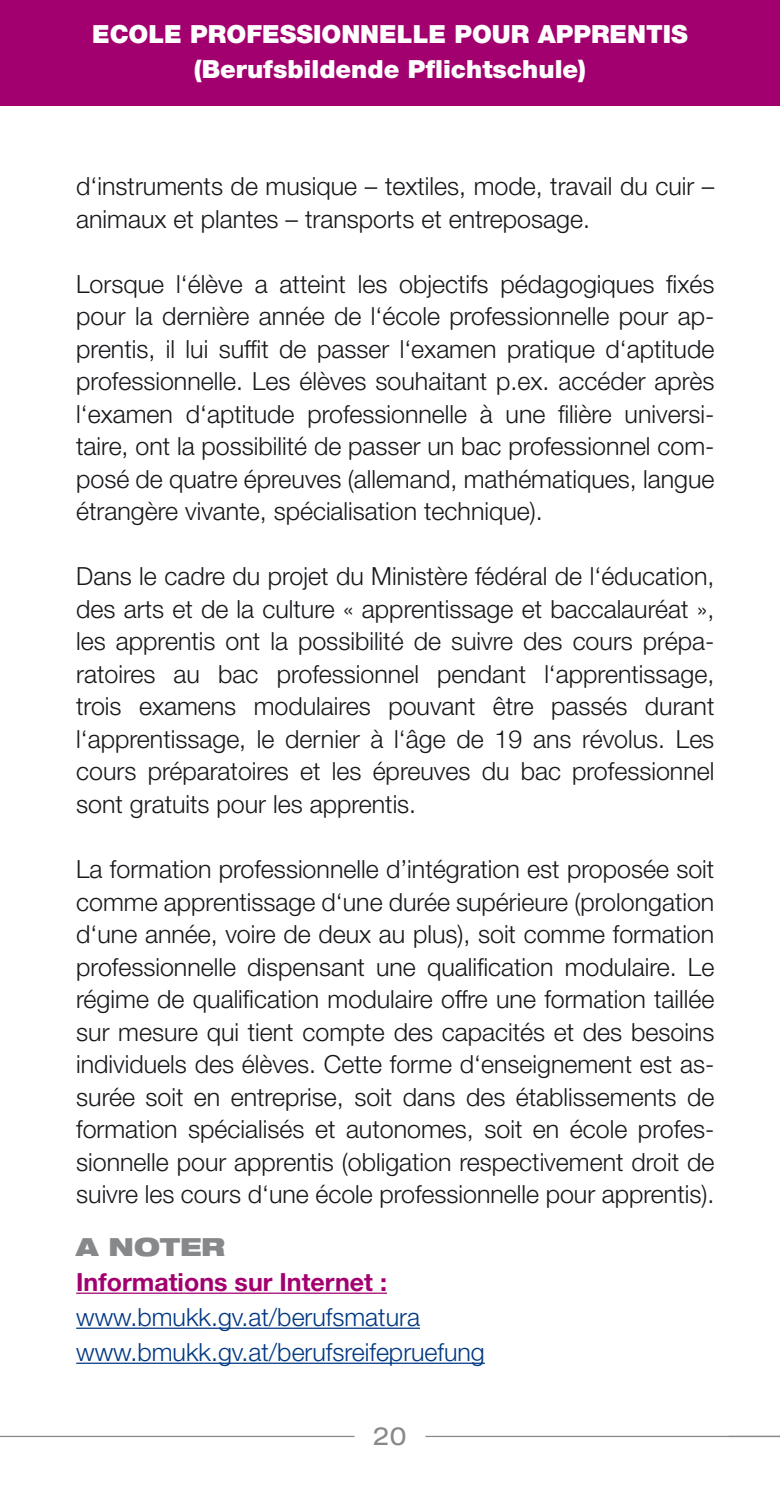
<style>
.page{position:relative;width:780px;height:1489px;background:#fff}
.page>*{position:absolute;margin:0;border:0;box-sizing:border-box;transform-origin:0 0}
.t1{font:300 25px/32.5px "Helvetica Neue LT Std";color:#1a171c;text-align:justify}
.t2{font:300 25px/35px "Helvetica Neue LT Std";color:#003883}
.t3{font:900 25px/35px "Helvetica Neue LT Std";color:#fff;text-align:center}
.t4{font:700 25px "Helvetica Neue LT Std";color:#a3006f}
.t5{font:900 expanded 25px "Helvetica Neue LT Std";color:#87888a}
.t6{font:expanded 25px "Helvetica Neue";color:#87888a}
</style>
<div class="page">
<hr style="left:0;top:1435px;width:354px;height:1px;background:#87888a">
<hr style="left:425px;top:1435px;width:355px;height:1px;background:#87888a">
<div style="left:0;top:0;width:780px;height:105px;background:#a3006f"></div>
<hr style="left:76px;top:1292px;width:311px;height:1px;background:#a3006f">
<hr style="left:76px;top:1327px;width:344px;height:1px;background:#003883">
<hr style="left:76px;top:1362px;width:409px;height:1px;background:#003883">
<p class="t3" style="left:92px;top:16px;width:597px">ECOLE PROFESSIONNELLE POUR APPRENTIS (Berufsbildende Pflichtschule)</p>
<p class="t1" style="left:76px;top:169px;width:639px">d‘instruments de musique – textiles, mode, travail du cuir – animaux et plantes – transports et entreposage.</p>
<p class="t1" style="left:76px;top:267px;width:639px">Lorsque l‘élève a atteint les objectifs pédagogiques fixés pour la dernière année de l‘école professionnelle pour ap&shy;prentis, il lui suffit de passer l‘examen pratique d‘aptitude professionnelle. Les élèves souhaitant p.ex. accéder après l‘examen d‘aptitude professionnelle à une filière universi&shy;taire, ont la possibilité de passer un bac professionnel com&shy;posé de quatre épreuves (allemand, mathématiques, langue étrangère vivante, spécialisation technique).</p>
<p class="t1" style="left:76px;top:559px;width:639px">Dans le cadre du projet du Ministère fédéral de l‘éducation, des arts et de la culture « apprentissage et baccalauréat », les apprentis ont la possibilité de suivre des cours prépa&shy;ratoires au bac professionnel pendant l‘apprentissage, trois examens modulaires pouvant être passés durant l‘apprentissage, le dernier à l‘âge de 19 ans révolus. Les cours préparatoires et les épreuves du bac professionnel sont gratuits pour les apprentis.</p>
<p class="t1" style="left:76px;top:852px;width:639px">La formation professionnelle d’intégration est proposée soit comme apprentissage d‘une durée supérieure (prolongation d‘une année, voire de deux au plus), soit comme formation professionnelle dispensant une qualification modulaire. Le régime de qualification modulaire offre une formation taillée sur mesure qui tient compte des capacités et des besoins individuels des élèves. Cette forme d‘enseignement est as&shy;surée soit en entreprise, soit dans des établissements de formation spécialisés et autonomes, soit en école profes&shy;sionnelle pour apprentis (obligation respectivement droit de suivre les cours d‘une école professionnelle pour apprentis).</p>
<p class="t5" style="left:76px;top:1230px;width:151px">A NOTER</p>
<p class="t4" style="left:76px;top:1266px;width:312px">Informations sur Internet :</p>
<p class="t2" style="left:76px;top:1298px;width:410px">www.bmukk.gv.at/berufsmatura www.bmukk.gv.at/berufsreifepruefung</p>
<p class="t6" style="left:373px;top:1420px;width:35px">20</p>
</div>
